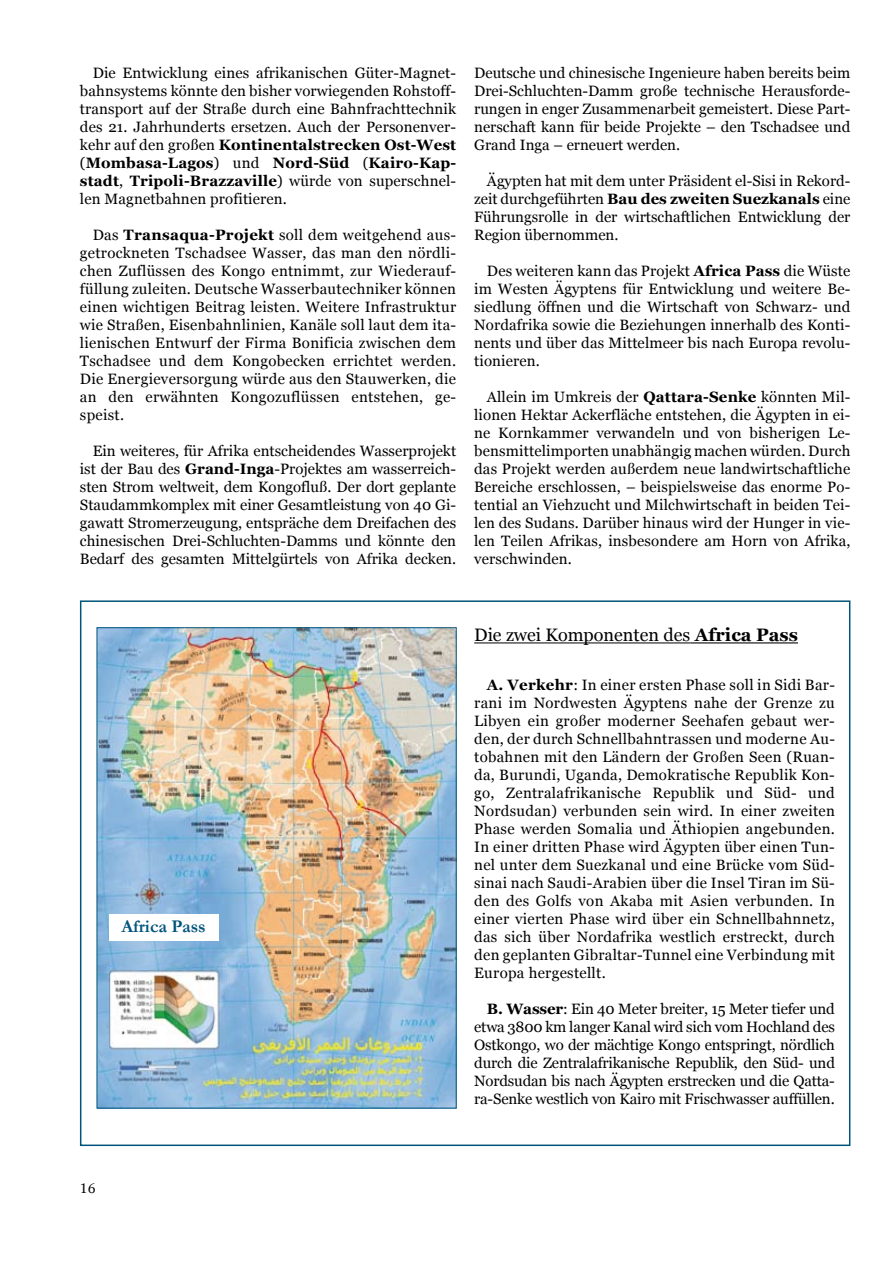
<style>
.page{position:relative;width:893px;height:1263px;background:#fff}
.page>*{position:absolute;margin:0;border:0;box-sizing:border-box;transform-origin:0 0}
.t1{font:18px "Georgia";color:#000}
.t2{font:700 18px "Garamond";color:#00547a}
.t3{font:15px/18px "Georgia";letter-spacing:.01em;color:#000;text-align:justify}
.t4{font:13.5px "Stone Serif LT";color:#000}
.s1{font-weight:700}
</style>
<div class="page">
<hr style="left:474px;top:642px;width:216px;height:1px;background:#000">
<hr style="left:690px;top:642px;width:108px;height:1px;background:#000">
<img style="left:99px;top:629px;width:356px;height:477px">
<div style="left:109px;top:914px;width:110px;height:27px;background:#fff"></div>
<p class="t3" style="left:80px;top:63px;width:378px;text-indent:13px">Die Entwicklung eines afrikanischen Güter-Magnet&shy;bahnsystems könnte den bisher vorwiegenden Rohstoff&shy;transport auf der Straße durch eine Bahnfrachttechnik des 21. Jahrhunderts ersetzen. Auch der Personenver&shy;kehr auf den großen <span class="s1">Kontinentalstrecken Ost-West </span>(<span class="s1">Mombasa-Lagos</span>) und <span class="s1">Nord-Süd</span> (<span class="s1">Kairo-Kap&shy;stadt</span>, <span class="s1">Tripoli-Brazzaville</span>) würde von superschnel&shy;len Magnetbahnen profitieren.</p>
<p class="t3" style="left:80px;top:225px;width:378px;text-indent:13px">Das <span class="s1">Transaqua-Projekt</span> soll dem weitgehend aus&shy;getrockneten Tschadsee Wasser, das man den nördli&shy;chen Zuflüssen des Kongo entnimmt, zur Wiederauf&shy;füllung zuleiten. Deutsche Wasserbautechniker können einen wichtigen Beitrag leisten. Weitere Infrastruktur wie Straßen, Eisenbahnlinien, Kanäle soll laut dem ita&shy;lienischen Entwurf der Firma Bonificia zwischen dem Tschadsee und dem Kongobecken errichtet werden.<br>Die Energieversorgung würde aus den Stauwerken, die an den erwähnten Kongozuflüssen entstehen, ge&shy;speist.</p>
<p class="t3" style="left:80px;top:441px;width:378px;text-indent:13px">Ein weiteres, für Afrika entscheidendes Wasserprojekt ist der Bau des <span class="s1">Grand-Inga</span>-Projektes am wasserreich&shy;sten Strom weltweit, dem Kongofluß. Der dort geplante Staudammkomplex mit einer Gesamtleistung von 40 Gi&shy;gawatt Stromerzeugung, entspräche dem Dreifachen des chinesischen Drei-Schluchten-Damms und könnte den Bedarf des gesamten Mittelgürtels von Afrika decken.</p>
<p class="t3" style="left:474px;top:63px;width:378px">Deutsche und chinesische Ingenieure haben bereits beim Drei-Schluchten-Damm große technische Herausforde&shy;rungen in enger Zusammenarbeit gemeistert. Diese Part&shy;nerschaft kann für beide Projekte – den Tschadsee und Grand Inga – erneuert werden.</p>
<p class="t3" style="left:474px;top:171px;width:378px;text-indent:13px">Ägypten hat mit dem unter Präsident el-Sisi in Rekord&shy;zeit durchgeführten <span class="s1">Bau des zweiten Suezkanals</span> eine Führungsrolle in der wirtschaftlichen Entwicklung der Region übernommen.</p>
<p class="t3" style="left:474px;top:261px;width:378px;text-indent:13px">Des weiteren kann das Projekt <span class="s1">Africa Pass</span> die Wüste im Westen Ägyptens für Entwicklung und weitere Be&shy;siedlung öffnen und die Wirtschaft von Schwarz- und Nordafrika sowie die Beziehungen innerhalb des Konti&shy;nents und über das Mittelmeer bis nach Europa revolu&shy;tionieren.</p>
<p class="t3" style="left:474px;top:387px;width:378px;text-indent:13px">Allein im Umkreis der <span class="s1">Qattara-Senke</span> könnten Mil&shy;lionen Hektar Ackerfläche entstehen, die Ägypten in ei&shy;ne Kornkammer verwandeln und von bisherigen Le&shy;bensmittelimporten unabhängig machen würden. Durch das Projekt werden außerdem neue landwirtschaftliche Bereiche erschlossen, – beispielsweise das enorme Po&shy;tential an Viehzucht und Milchwirtschaft in beiden Tei&shy;len des Sudans. Darüber hinaus wird der Hunger in vie&shy;len Teilen Afrikas, insbesondere am Horn von Afrika, verschwinden.</p>
<p class="t2" style="left:121px;top:914px;width:86px">Africa Pass</p>
<p class="t1" style="left:474px;top:625px;width:325px">Die zwei Komponenten des <span class="s1">Africa Pass</span></p>
<p class="t3" style="left:474px;top:675px;width:362px;text-indent:13px"><span class="s1">A. Verkehr</span>: In einer ersten Phase soll in Sidi Bar&shy;rani im Nordwesten Ägyptens nahe der Grenze zu Libyen ein großer moderner Seehafen gebaut wer&shy;den, der durch Schnellbahntrassen und moderne Au&shy;tobahnen mit den Ländern der Großen Seen (Ruan&shy;da, Burundi, Uganda, Demokratische Republik Kon&shy;go, Zentralafrikanische Republik und Süd- und Nordsudan) verbunden sein wird. In einer zweiten Phase werden Somalia und Äthiopien angebunden.<br>In einer dritten Phase wird Ägypten über einen Tun&shy;nel unter dem Suezkanal und eine Brücke vom Süd&shy;sinai nach Saudi-Arabien über die Insel Tiran im Sü&shy;den des Golfs von Akaba mit Asien verbunden. In einer vierten Phase wird über ein Schnellbahnnetz, das sich über Nordafrika westlich erstreckt, durch den geplanten Gibraltar-Tunnel eine Verbindung mit Europa hergestellt.</p>
<p class="t3" style="left:474px;top:999px;width:362px;text-indent:13px"><span class="s1">B. Wasser</span>: Ein 40 Meter breiter, 15 Meter tiefer und etwa 3800 km langer Kanal wird sich vom Hochland des Ostkongo, wo der mächtige Kongo entspringt, nördlich durch die Zentralafrikanische Republik, den Süd- und Nordsudan bis nach Ägypten erstrecken und die Qatta&shy;ra-Senke westlich von Kairo mit Frischwasser auffüllen.</p>
<p class="t4" style="left:80px;top:1180px;width:17px">16</p>
</div>
